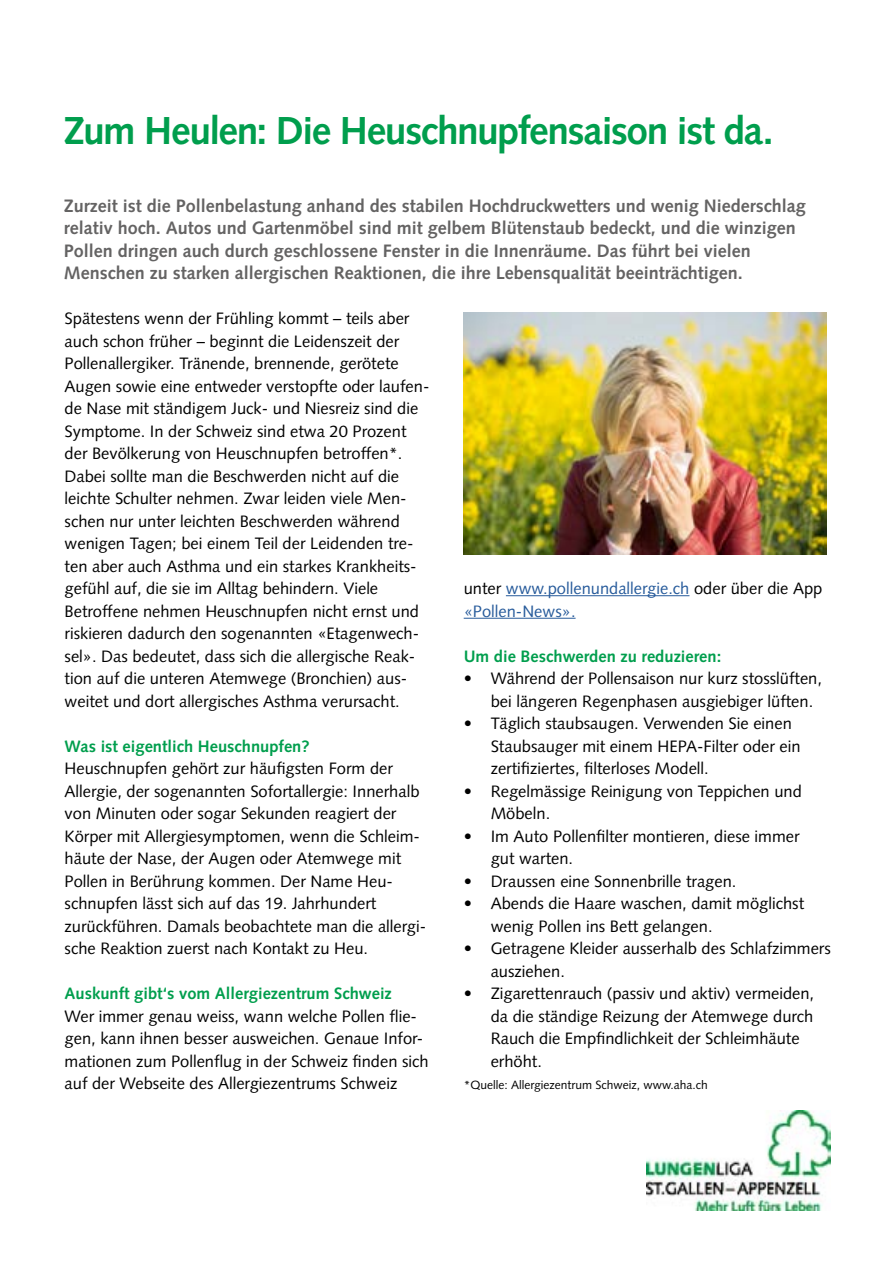
<style>
.page{position:relative;width:893px;height:1263px;background:#fff}
.page>*{position:absolute;margin:0;border:0;box-sizing:border-box;transform-origin:0 0}
.t1{font:700 39px "Syntax LT Std";letter-spacing:-.04em;color:#009e4d}
.t2{font:700 18px/22.5px "Syntax LT Std";color:#646363}
.t3{font:16.5px/22.5px "Syntax LT Std";color:#000}
.t4{font:700 16.5px "Syntax LT Std";color:#009e4d}
.t5{font:16.5px/22.5px "Syntax LT Std";color:#275b9b}
.t6{font:12px "Syntax LT Std";color:#000}
.s1{color:#000}
</style>
<div class="page">
<img style="left:646px;top:1110px;width:184px;height:100px">
<hr style="left:506px;top:595px;width:183px;height:1px;background:#275b9b">
<hr style="left:464px;top:618px;width:112px;height:1px;background:#275b9b">
<img style="left:463px;top:312px;width:363px;height:242px">
<h1 class="t1" style="left:63px;top:108px;width:712px">Zum Heulen: Die Heuschnupfensaison ist da.</h1>
<p class="t2" style="left:64px;top:194px;width:744px">Zurzeit ist die Pollenbelastung anhand des stabilen Hochdruckwetters und wenig Niederschlag relativ hoch. Autos und Gartenmöbel sind mit gelbem Blütenstaub bedeckt, und die winzigen Pollen dringen auch durch geschlossene Fenster in die Innenräume. Das führt bei vielen Menschen zu starken allergischen Reaktionen, die ihre Lebensqualität beeinträchtigen.</p>
<p class="t3" style="left:65px;top:307px;width:366px">Spätestens wenn der Frühling kommt – teils aber auch schon früher – beginnt die Leidenszeit der Pollenallergiker. Tränende, brennende, gerötete Augen sowie eine entweder verstopfte oder laufen&shy;de Nase mit ständigem Juck- und Niesreiz sind die Symptome. In der Schweiz sind etwa 20 Prozent der Bevölkerung von Heuschnupfen betroffen*.<br>Dabei sollte man die Beschwerden nicht auf die leichte Schulter nehmen. Zwar leiden viele Men&shy;schen nur unter leichten Beschwerden während wenigen Tagen; bei einem Teil der Leidenden tre&shy;ten aber auch Asthma und ein starkes Krankheits&shy;gefühl auf, die sie im Alltag behindern. Viele Betroffene nehmen Heuschnupfen nicht ernst und riskieren dadurch den sogenannten «Etagenwech&shy;sel». Das bedeutet, dass sich die allergische Reak&shy;tion auf die unteren Atemwege (Bronchien) aus&shy;weitet und dort allergisches Asthma verursacht.</p>
<p class="t4" style="left:65px;top:736px;width:247px">Was ist eigentlich Heuschnupfen?</p>
<p class="t3" style="left:65px;top:757px;width:363px">Heuschnupfen gehört zur häufigsten Form der Allergie, der sogenannten Sofortallergie: Innerhalb von Minuten oder sogar Sekunden reagiert der Körper mit Allergiesymptomen, wenn die Schleim&shy;häute der Nase, der Augen oder Atemwege mit Pollen in Berührung kommen. Der Name Heu&shy;schnupfen lässt sich auf das 19. Jahrhundert zurückführen. Damals beobachtete man die allergi&shy;sche Reaktion zuerst nach Kontakt zu Heu.</p>
<p class="t4" style="left:65px;top:984px;width:329px">Auskunft gibt‘s vom Allergiezentrum Schweiz</p>
<p class="t3" style="left:65px;top:1005px;width:366px">Wer immer genau weiss, wann welche Pollen flie&shy;gen, kann ihnen besser ausweichen. Genaue Infor&shy;mationen zum Pollenflug in der Schweiz finden sich auf der Webseite des Allergiezentrums Schweiz</p>
<p class="t5" style="left:464px;top:577px;width:360px"><span class="s1">unter</span> www.pollenundallergie.ch <span class="s1">oder über die App </span>«Pollen-News».</p>
<p class="t4" style="left:464px;top:646px;width:259px">Um die Beschwerden zu reduzieren:</p>
<p class="t3" style="left:491px;top:667px;width:333px;text-indent:-27px">• Während der Pollensaison nur kurz stosslüften, bei längeren Regenphasen ausgiebiger lüften.</p>
<p class="t3" style="left:491px;top:712px;width:311px;text-indent:-27px">• Täglich staubsaugen. Verwenden Sie einen<br>Staubsauger mit einem HEPA-Filter oder ein zertifiziertes, filterloses Modell.</p>
<p class="t3" style="left:491px;top:780px;width:313px;text-indent:-27px">• Regelmässige Reinigung von Teppichen und<br>Möbeln.</p>
<p class="t3" style="left:491px;top:825px;width:310px;text-indent:-27px">• Im Auto Pollenfilter montieren, diese immer gut warten.</p>
<p class="t3" style="left:464px;top:870px;width:274px">• Draussen eine Sonnenbrille tragen.</p>
<p class="t3" style="left:491px;top:892px;width:315px;text-indent:-27px">• Abends die Haare waschen, damit möglichst wenig Pollen ins Bett gelangen.</p>
<p class="t3" style="left:491px;top:937px;width:342px;text-indent:-27px">• Getragene Kleider ausserhalb des Schlafzimmers ausziehen.</p>
<p class="t3" style="left:491px;top:982px;width:325px;text-indent:-27px">• Zigarettenrauch (passiv und aktiv) vermeiden, da die ständige Reizung der Atemwege durch Rauch die Empfindlichkeit der Schleimhäute erhöht.</p>
<p class="t6" style="left:464px;top:1078px;width:246px">*Quelle: Allergiezentrum Schweiz, www.aha.ch</p>
</div>
